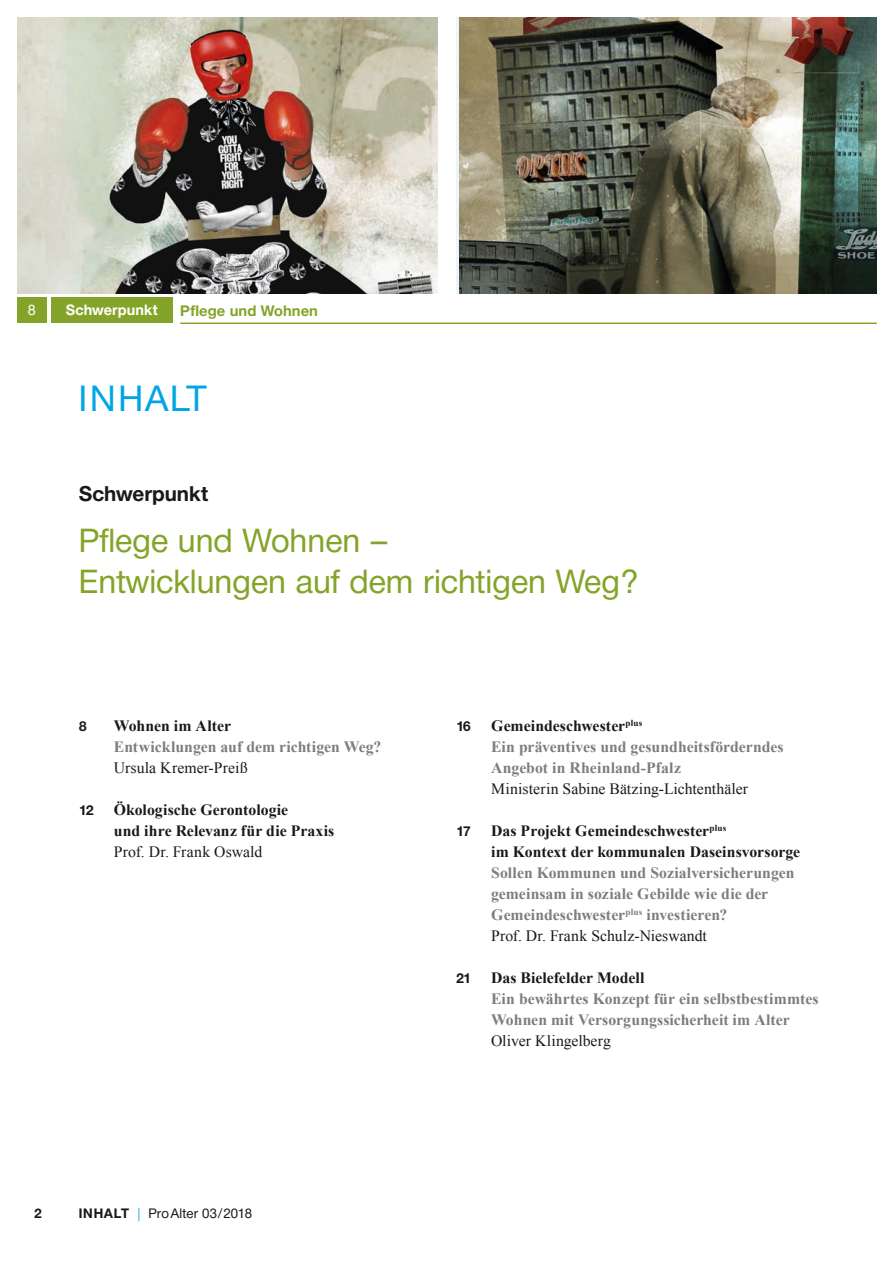
<style>
.page{position:relative;width:893px;height:1263px;background:#fff}
.page>*{position:absolute;margin:0;border:0;box-sizing:border-box;transform-origin:0 0}
.t1{font:36px "Neue Helvetica BQ";letter-spacing:.04em;color:#00a6e3}
.t2{font:33px/41.2px "Neue Helvetica BQ";color:#84a429}
.t3{font:700 21px "Neue Helvetica BQ";letter-spacing:-.005em;color:#1a181c}
.t4{font:700 15.75px/21px "Times New Roman";color:#7c7d80}
.t5{font:700 15.75px/21px "Times New Roman";color:#1a181c}
.t6{font:15.75px "Times New Roman";letter-spacing:.005em;color:#1a181c}
.t7{font:700 15px "Neue Helvetica BQ";letter-spacing:.005em;color:#84a429}
.t8{font:700 14.7px "Neue Helvetica BQ";letter-spacing:.005em;color:#fff}
.t9{font:14.7px "Neue Helvetica BQ";color:#fff}
.t10{font:700 13.95px "Neue Helvetica BQ";letter-spacing:-.095em;color:#1a181c}
.t11{font:13.5px "Neue Helvetica BQ";letter-spacing:.005em;color:#1a181c}
.t12{font:700 13.5px "Neue Helvetica BQ";color:#1a181c}
.s1{font-weight:700}
.s2{color:#009ddc}
.s3{color:#1a181c}
.s4{font-weight:400;color:#1a181c}
</style>
<div class="page">
<img style="left:459px;top:17px;width:417px;height:276px">
<img style="left:17px;top:17px;width:421px;height:276px">
<div style="left:51px;top:298px;width:122px;height:25px;background:#84a429"></div>
<div style="left:17px;top:298px;width:30px;height:25px;background:#84a429"></div>
<hr style="left:180px;top:323px;width:697px;height:1px;background:#84a429">
<p class="t8" style="left:66px;top:301px;width:94px">Schwerpunkt</p>
<p class="t9" style="left:28px;top:301px;width:9px">8</p>
<p class="t7" style="left:180px;top:302px;width:139px">Pflege und Wohnen</p>
<h1 class="t1" style="left:79px;top:376px;width:129px">INHALT</h1>
<h3 class="t3" style="left:79px;top:481px;width:131px">Schwerpunkt</h3>
<h2 class="t2" style="left:79px;top:519px;width:560px">Pflege und Wohnen –<br>Entwicklungen auf dem richtigen Weg?</h2>
<p class="t10" style="left:79px;top:717px;width:10px">8</p>
<p class="t10" style="left:79px;top:801px;width:16px">12</p>
<p class="t5" style="left:114px;top:715px;width:119px">Wohnen im Alter</p>
<p class="t4" style="left:114px;top:736px;width:269px">Entwicklungen auf dem richtigen Weg?</p>
<p class="t6" style="left:114px;top:757px;width:135px">Ursula Kremer-Preiß</p>
<p class="t5" style="left:114px;top:799px;width:222px">Ökologische Gerontologie<br>und ihre Relevanz für die Praxis</p>
<p class="t6" style="left:114px;top:841px;width:150px">Prof. Dr. Frank Oswald</p>
<p class="t12" style="left:34px;top:1205px;width:9px">2</p>
<p class="t11" style="left:79px;top:1205px;width:175px"><span class="s1">INHALT</span> <span class="s2">|</span> ProAlter 03/2018</p>
<p class="t10" style="left:456px;top:717px;width:16px">16</p>
<p class="t10" style="left:456px;top:822px;width:16px">17</p>
<p class="t10" style="left:456px;top:969px;width:17px">21</p>
<p class="t4" style="left:491px;top:715px;width:294px"><span class="s3">Gemeindeschwester</span><sup>plus<br></sup>Ein präventives und gesundheitsförderndes<br>Angebot in Rheinland-Pfalz</p>
<p class="t6" style="left:491px;top:778px;width:259px">Ministerin Sabine Bätzing-Lichtenthäler</p>
<p class="t5" style="left:491px;top:820px;width:311px">Das Projekt Gemeindeschwester<sup>plus<br></sup>im Kontext der kommunalen Daseinsvorsorge</p>
<p class="t4" style="left:491px;top:862px;width:305px">Sollen Kommunen und Sozialversicherungen gemeinsam in soziale Gebilde wie die der Gemeindeschwester<sup>plus</sup> investieren?<br><span class="s4">Prof. Dr. Frank Schulz-Nieswandt</span></p>
<p class="t5" style="left:491px;top:967px;width:155px">Das Bielefelder Modell</p>
<p class="t4" style="left:491px;top:988px;width:329px">Ein bewährtes Konzept für ein selbstbestimmtes<br>Wohnen mit Versorgungssicherheit im Alter</p>
<p class="t6" style="left:491px;top:1030px;width:121px">Oliver Klingelberg</p>
</div>
